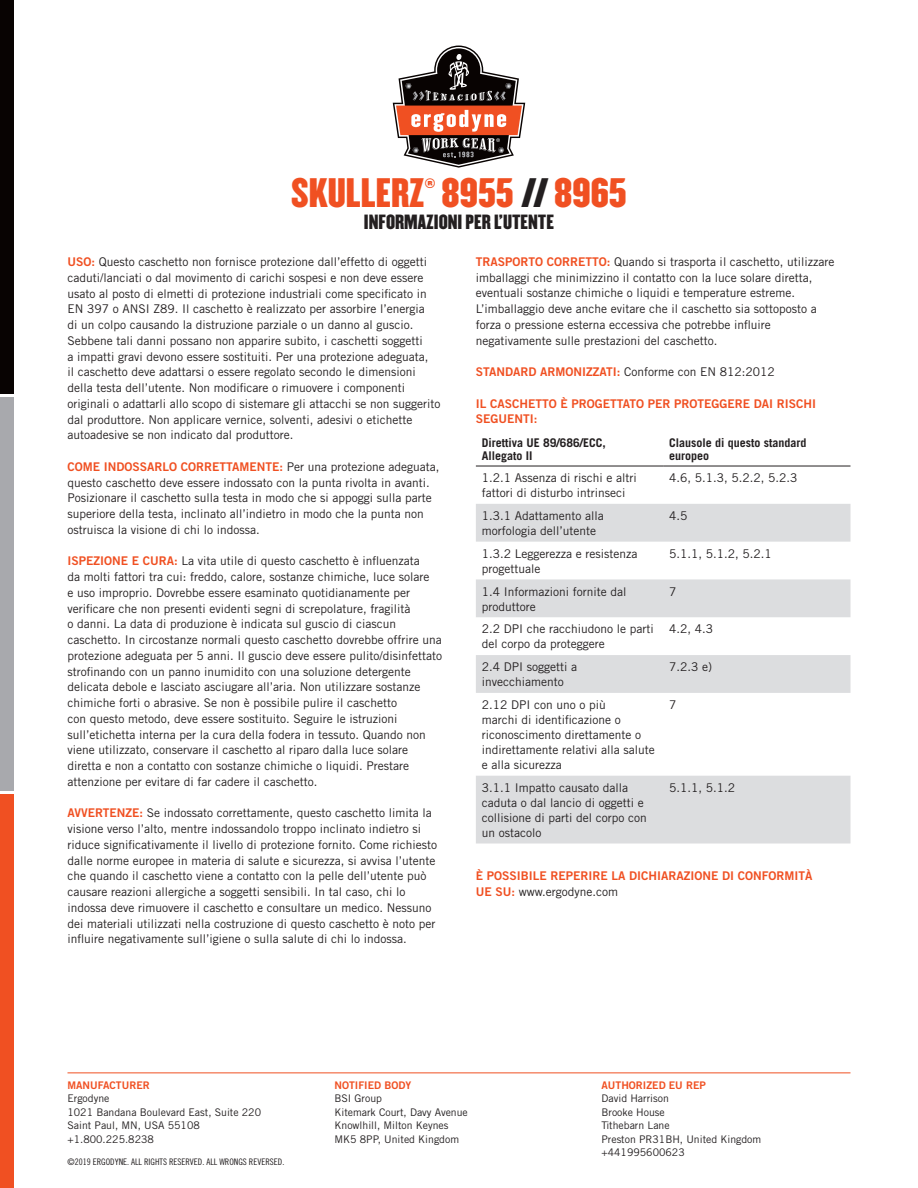
<style>
.page{position:relative;width:918px;height:1188px;background:#fff}
.page>*{position:absolute;margin:0;border:0;box-sizing:border-box;transform-origin:0 0}
.t1{font:36px "Champion HTF Welterweight";color:#f05022}
.t2{font:18px "Champion HTF Welterweight";color:#231f20}
.t3{font:12px/15.8px "Trade Gothic";color:#231f20}
.t4{font:12px/15.8px "Trade Gothic Bold Two";color:#f05022}
.t5{font:700 12px/13.5px "Trade Gothic";color:#231f20}
.t6{font:12px "Champion HTF Welterweight";color:#f05022}
.t7{font:10.5px/13.5px "Trade Gothic";color:#231f20}
.t8{font:10.5px "Trade Gothic Bold Two";color:#f05022}
.t9{font:9px "Trade Gothic Cond Eighteen";color:#231f20}
.s1{color:#231f20}
.s2{font-family:"Trade Gothic Bold Two";color:#f05022}
.s3{font-family:"Trade Gothic";color:#231f20}
</style>
<div class="page">
<div style="left:0;top:0;width:14px;height:393px;background:#080302"></div>
<div style="left:0;top:397px;width:14px;height:394px;background:#a8a9ad"></div>
<div style="left:0;top:795px;width:14px;height:393px;background:#f05022"></div>
<hr style="left:68px;top:1072px;width:782px;height:1px;background:#f05022">
<svg style="left:476px;top:504px;width:374px;height:340px;fill:#dcdddf"></svg>
<hr style="left:476px;top:466px;width:187px;height:1px;background:#231f20">
<hr style="left:663px;top:466px;width:187px;height:1px;background:#231f20">
<svg style="left:392px;top:45px;width:134px;height:123px"></svg>
<h1 class="t1" style="left:291px;top:169px;width:135px">SKULLERZ</h1>
<p class="t6" style="left:425px;top:175px;width:12px">®</p>
<h1 class="t1" style="left:442px;top:169px;width:187px">8955 <span class="s1">//</span> 8965</h1>
<h2 class="t2" style="left:364px;top:210px;width:192px">INFORMAZIONI PER L’UTENTE</h2>
<p class="t3" style="left:68px;top:254px;width:374px"><span class="s2">USO:</span> Questo caschetto non fornisce protezione dall’effetto di oggetti caduti/lanciati o dal movimento di carichi sospesi e non deve essere usato al posto di elmetti di protezione industriali come specificato in EN 397 o ANSI Z89. Il caschetto è realizzato per assorbire l’energia<br>di un colpo causando la distruzione parziale o un danno al guscio.<br>Sebbene tali danni possano non apparire subito, i caschetti soggetti<br>a impatti gravi devono essere sostituiti. Per una protezione adeguata,<br>il caschetto deve adattarsi o essere regolato secondo le dimensioni della testa dell’utente. Non modificare o rimuovere i componenti originali o adattarli allo scopo di sistemare gli attacchi se non suggerito dal produttore. Non applicare vernice, solventi, adesivi o etichette autoadesive se non indicato dal produttore.</p>
<p class="t4" style="left:68px;top:459px;width:373px">COME INDOSSARLO CORRETTAMENTE: <span class="s3">Per una protezione adeguata,</span></p>
<p class="t3" style="left:68px;top:474px;width:366px">questo caschetto deve essere indossato con la punta rivolta in avanti.<br>Posizionare il caschetto sulla testa in modo che si appoggi sulla parte superiore della testa, inclinato all’indietro in modo che la punta non ostruisca la visione di chi lo indossa.</p>
<p class="t3" style="left:68px;top:553px;width:376px"><span class="s2">ISPEZIONE E CURA:</span> La vita utile di questo caschetto è influenzata<br>da molti fattori tra cui: freddo, calore, sostanze chimiche, luce solare<br>e uso improprio. Dovrebbe essere esaminato quotidianamente per verificare che non presenti evidenti segni di screpolature, fragilità<br>o danni. La data di produzione è indicata sul guscio di ciascun caschetto. In circostanze normali questo caschetto dovrebbe offrire una protezione adeguata per 5 anni. Il guscio deve essere pulito/disinfettato strofinando con un panno inumidito con una soluzione detergente delicata debole e lasciato asciugare all’aria. Non utilizzare sostanze chimiche forti o abrasive. Se non è possibile pulire il caschetto<br>con questo metodo, deve essere sostituito. Seguire le istruzioni sull’etichetta interna per la cura della fodera in tessuto. Quando non viene utilizzato, conservare il caschetto al riparo dalla luce solare diretta e non a contatto con sostanze chimiche o liquidi. Prestare attenzione per evitare di far cadere il caschetto.</p>
<p class="t3" style="left:68px;top:805px;width:371px"><span class="s2">AVVERTENZE:</span> Se indossato correttamente, questo caschetto limita la visione verso l’alto, mentre indossandolo troppo inclinato indietro si riduce significativamente il livello di protezione fornito. Come richiesto dalle norme europee in materia di salute e sicurezza, si avvisa l’utente che quando il caschetto viene a contatto con la pelle dell’utente può causare reazioni allergiche a soggetti sensibili. In tal caso, chi lo indossa deve rimuovere il caschetto e consultare un medico. Nessuno dei materiali utilizzati nella costruzione di questo caschetto è noto per influire negativamente sull’igiene o sulla salute di chi lo indossa.</p>
<p class="t3" style="left:476px;top:254px;width:360px"><span class="s2">TRASPORTO CORRETTO:</span> Quando si trasporta il caschetto, utilizzare imballaggi che minimizzino il contatto con la luce solare diretta, eventuali sostanze chimiche o liquidi e temperature estreme.<br>L’imballaggio deve anche evitare che il caschetto sia sottoposto a forza o pressione esterna eccessiva che potrebbe influire negativamente sulle prestazioni del caschetto.</p>
<p class="t3" style="left:476px;top:364px;width:300px"><span class="s2">STANDARD ARMONIZZATI:</span> Conforme con EN 812:2012</p>
<p class="t4" style="left:476px;top:395px;width:342px">IL CASCHETTO È PROGETTATO PER PROTEGGERE DAI RISCHI<br>SEGUENTI:</p>
<p class="t5" style="left:482px;top:435px;width:126px">Direttiva UE 89/686/ECC,<br>Allegato II</p>
<p class="t5" style="left:669px;top:435px;width:139px">Clausole di questo standard europeo</p>
<p class="t3" style="left:482px;top:470px;width:156px;line-height:15px">1.2.1 Assenza di rischi e altri fattori di disturbo intrinseci</p>
<p class="t3" style="left:669px;top:470px;width:130px">4.6, 5.1.3, 5.2.2, 5.2.3</p>
<p class="t3" style="left:482px;top:508px;width:123px;line-height:15px">1.3.1 Adattamento alla morfologia dell’utente</p>
<p class="t3" style="left:669px;top:508px;width:20px">4.5</p>
<p class="t3" style="left:482px;top:546px;width:157px;line-height:15px">1.3.2 Leggerezza e resistenza progettuale</p>
<p class="t3" style="left:669px;top:545px;width:104px">5.1.1, 5.1.2, 5.2.1</p>
<p class="t3" style="left:482px;top:584px;width:146px;line-height:15px">1.4 Informazioni fornite dal produttore</p>
<p class="t3" style="left:669px;top:583px;width:9px">7</p>
<p class="t3" style="left:482px;top:621px;width:173px;line-height:15px">2.2 DPI che racchiudono le parti del corpo da proteggere</p>
<p class="t3" style="left:669px;top:621px;width:45px">4.2, 4.3</p>
<p class="t3" style="left:482px;top:659px;width:97px;line-height:15px">2.4 DPI soggetti a invecchiamento</p>
<p class="t3" style="left:669px;top:659px;width:44px">7.2.3 e)</p>
<p class="t3" style="left:482px;top:697px;width:174px;line-height:15px">2.12 DPI con uno o più<br>marchi di identificazione o riconoscimento direttamente o indirettamente relativi alla salute e alla sicurezza</p>
<p class="t3" style="left:669px;top:697px;width:9px">7</p>
<p class="t3" style="left:482px;top:780px;width:166px;line-height:15px">3.1.1 Impatto causato dalla caduta o dal lancio di oggetti e collisione di parti del corpo con un ostacolo</p>
<p class="t3" style="left:669px;top:779px;width:67px">5.1.1, 5.1.2</p>
<p class="t4" style="left:476px;top:868px;width:338px">È POSSIBILE REPERIRE LA DICHIARAZIONE DI CONFORMITÀ</p>
<p class="t3" style="left:476px;top:884px;width:144px"><span class="s2">UE SU:</span> www.ergodyne.com</p>
<p class="t8" style="left:68px;top:1078px;width:84px">MANUFACTURER</p>
<p class="t7" style="left:68px;top:1091px;width:195px">Ergodyne<br>1021 Bandana Boulevard East, Suite 220<br>Saint Paul, MN, USA 55108 +1.800.225.8238</p>
<p class="t9" style="left:68px;top:1157px;width:218px">©2019 ERGODYNE. ALL RIGHTS RESERVED. ALL WRONGS REVERSED.</p>
<p class="t8" style="left:335px;top:1078px;width:78px">NOTIFIED BODY</p>
<p class="t7" style="left:335px;top:1091px;width:135px">BSI Group<br>Kitemark Court, Davy Avenue<br>Knowlhill, Milton Keynes<br>MK5 8PP, United Kingdom</p>
<p class="t8" style="left:602px;top:1078px;width:106px">AUTHORIZED EU REP</p>
<p class="t7" style="left:602px;top:1091px;width:161px">David Harrison<br>Brooke House<br>Tithebarn Lane<br>Preston PR31BH, United Kingdom +441995600623</p>
</div>
